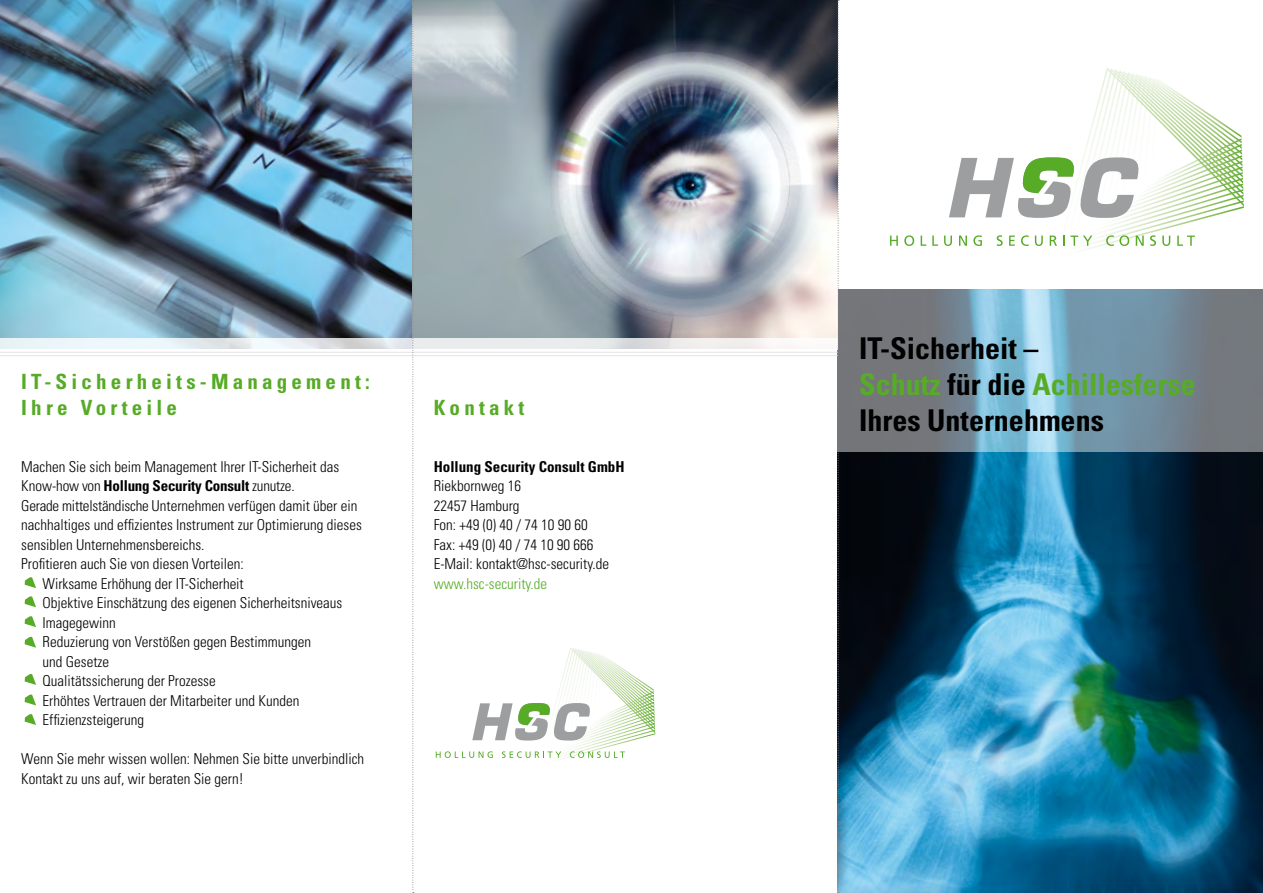
<style>
.page{position:relative;width:1263px;height:893px;background:#fff}
.page>*{position:absolute;margin:0;border:0;box-sizing:border-box;transform-origin:0 0}
.t1{font:700 condensed 30px "Univers";color:#000}
.t2{font:700 condensed 30px "Univers";color:#57ab27}
.t3{font:700 condensed 21px/25.2px "Univers";letter-spacing:.2em;color:#57ab27}
.t4{font:300 condensed 15px/19.5px "Univers";color:#000}
.t5{font:700 condensed 15px "Univers";color:#000}
.t6{font:300 condensed 15px "Univers";color:#57ab27}
.s1{font-weight:300}
.s2{color:#000}
</style>
<div class="page">
<img style="left:839px;top:452px;width:424px;height:441px">
<hr style="left:0;top:352px;width:838px;height:1px;background:#e3e4e4">
<hr style="left:0;top:355px;width:838px;height:1px;background:#e3e4e4">
<img style="left:0;top:0;width:838px;height:338px">
<svg style="left:0;top:338px;width:838px;height:12px"></svg>
<svg style="left:839px;top:289px;width:424px;height:163px;background:#78919f"></svg>
<svg style="left:25px;top:577px;width:11px;height:11px"></svg>
<svg style="left:25px;top:596px;width:11px;height:11px"></svg>
<svg style="left:25px;top:616px;width:11px;height:11px"></svg>
<svg style="left:25px;top:637px;width:11px;height:11px"></svg>
<svg style="left:25px;top:674px;width:11px;height:11px"></svg>
<svg style="left:25px;top:694px;width:11px;height:11px"></svg>
<svg style="left:25px;top:714px;width:11px;height:11px"></svg>
<svg style="left:838px;top:0;width:1px;height:893px"></svg>
<svg style="left:412px;top:0;width:2px;height:893px"></svg>
<svg style="left:890px;top:236px;width:8px;height:10px"></svg>
<svg style="left:904px;top:235px;width:10px;height:11px"></svg>
<svg style="left:921px;top:236px;width:5px;height:10px"></svg>
<svg style="left:932px;top:236px;width:6px;height:10px"></svg>
<svg style="left:944px;top:67px;width:300px;height:184px"></svg>
<svg style="left:436px;top:647px;width:219px;height:114px"></svg>
<p class="t3" style="left:21px;top:369px;width:350px">IT-Sicherheits-Management:<br>Ihre Vorteile</p>
<p class="t4" style="left:21px;top:456px;width:319px">Machen Sie sich beim Management Ihrer IT-Sicherheit das</p>
<p class="t5" style="left:21px;top:477px;width:275px"><span class="s1">Know-how von</span> Hollung Security Consult <span class="s1">zunutze.</span></p>
<p class="t4" style="left:21px;top:495px;width:338px">Gerade mittelständische Unternehmen verfügen damit über ein</p>
<p class="t4" style="left:21px;top:515px;width:342px">nachhaltiges und effizientes Instrument zur Optimierung dieses sensiblen Unternehmensbereichs.</p>
<p class="t4" style="left:21px;top:554px;width:224px">Profitieren auch Sie von diesen Vorteilen:</p>
<p class="t4" style="left:43px;top:573px;width:203px">Wirksame Erhöhung der IT-Sicherheit</p>
<p class="t4" style="left:43px;top:593px;width:301px">Objektive Einschätzung des eigenen Sicherheitsniveaus</p>
<p class="t4" style="left:43px;top:612px;width:75px">Imagegewinn</p>
<p class="t4" style="left:43px;top:632px;width:270px">Reduzierung von Verstößen gegen Bestimmungen</p>
<p class="t4" style="left:43px;top:651px;width:68px">und Gesetze</p>
<p class="t4" style="left:43px;top:671px;width:175px">Qualitätssicherung der Prozesse</p>
<p class="t4" style="left:43px;top:690px;width:258px">Erhöhtes Vertrauen der Mitarbeiter und Kunden</p>
<p class="t4" style="left:43px;top:710px;width:103px">Effizienzsteigerung</p>
<p class="t4" style="left:21px;top:749px;width:344px">Wenn Sie mehr wissen wollen: Nehmen Sie bitte unverbindlich<br>Kontakt zu uns auf, wir beraten Sie gern!</p>
<p class="t3" style="left:434px;top:394px;width:92px">Kontakt</p>
<p class="t5" style="left:434px;top:457px;width:192px">Hollung Security Consult GmbH</p>
<p class="t4" style="left:434px;top:476px;width:89px">Riekbornweg 16</p>
<p class="t4" style="left:434px;top:496px;width:87px">22457 Hamburg</p>
<p class="t4" style="left:434px;top:515px;width:156px">Fon: +49 (0) 40 / 74 10 90 60</p>
<p class="t4" style="left:434px;top:535px;width:161px">Fax: +49 (0) 40 / 74 10 90 666</p>
<p class="t4" style="left:434px;top:554px;width:177px">E-Mail: kontakt@hsc-security.de</p>
<p class="t6" style="left:434px;top:575px;width:115px">www.hsc-security.de</p>
<p class="t1" style="left:859px;top:330px;width:181px">IT-Sicherheit –</p>
<p class="t2" style="left:859px;top:366px;width:338px">Schutz <span class="s2">für die</span> Achillesferse</p>
<p class="t1" style="left:859px;top:402px;width:246px">Ihres Unternehmens</p>
</div>
